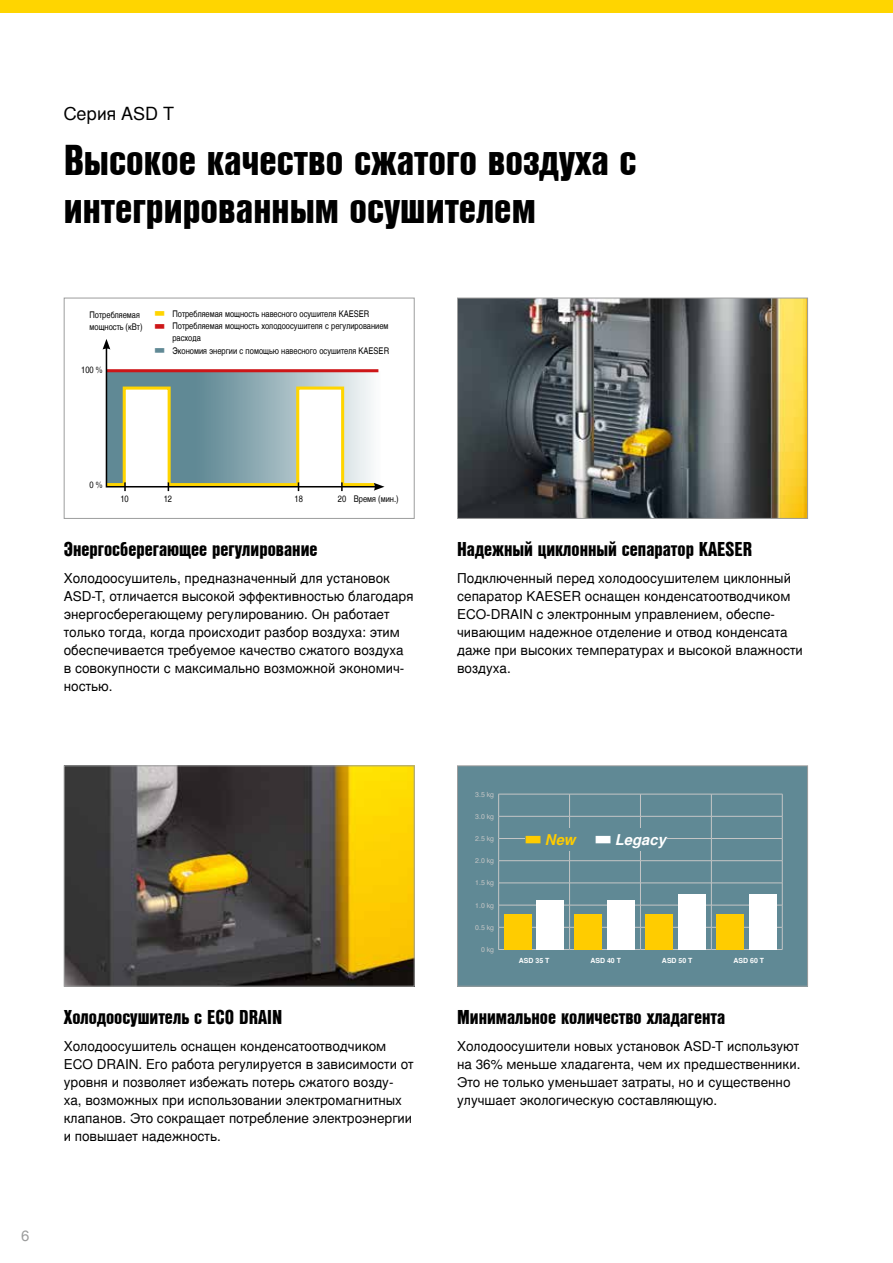
<style>
.page{position:relative;width:893px;height:1263px;background:#fff}
.page>*{position:absolute;margin:0;border:0;box-sizing:border-box;transform-origin:0 0}
.t1{font:42px/48px "Nimbus San L Bla Con";color:#000}
.t2{font:19.5px "Nimbus San L Bla Con";color:#000}
.t3{font:18px "Nimbus San L";color:#000}
.t4{font:15px "Nimbus San L";color:#9c9d9d}
.t5{font:italic 700 14.85px "Nimbus San L";color:#fff}
.t6{font:italic 700 14.85px "Nimbus San L";color:#fc0}
.t7{font:13.5px/18px "Nimbus San L";color:#000}
.t8{font:9.15px/12.3px "Nimbus San L Reg Con";color:#000}
.t9{font:6.9px "Nimbus San L";letter-spacing:-.02em;color:#c5c6c6}
.t10{font:700 6.9px "Nimbus San L";color:#fff}
.s1{font-family:"Nimbus San L";color:#ffd500}
.s2{font-family:"Nimbus San L";color:#cd1618}
.s3{font-family:"Nimbus San L";color:#608995}
</style>
<div class="page">
<svg style="left:103px;top:339px;width:281px;height:152px"></svg>
<div style="left:64px;top:298px;width:351px;height:221px;border:1px solid #9c9d9d"></div>
<img style="left:66px;top:767px;width:347px;height:217px">
<div style="left:64px;top:765px;width:351px;height:221px;border:1px solid #9c9d9d"></div>
<div style="left:457px;top:766px;width:350px;height:220px;background:#608995"></div>
<svg style="left:498px;top:795px;width:1px;height:154px"></svg>
<hr style="left:498px;top:949px;width:72px;height:1px;background:#c5c6c6">
<hr style="left:570px;top:949px;width:70px;height:1px;background:#c5c6c6">
<hr style="left:640px;top:949px;width:71px;height:1px;background:#c5c6c6">
<hr style="left:711px;top:949px;width:71px;height:1px;background:#c5c6c6">
<hr style="left:498px;top:794px;width:72px;height:1px;background:#c5c6c6">
<hr style="left:570px;top:794px;width:70px;height:1px;background:#c5c6c6">
<hr style="left:640px;top:794px;width:71px;height:1px;background:#c5c6c6">
<hr style="left:711px;top:794px;width:71px;height:1px;background:#c5c6c6">
<hr style="left:499px;top:816px;width:71px;height:1px;background:#c5c6c6">
<hr style="left:570px;top:816px;width:70px;height:1px;background:#c5c6c6">
<hr style="left:640px;top:816px;width:71px;height:1px;background:#c5c6c6">
<hr style="left:711px;top:816px;width:71px;height:1px;background:#c5c6c6">
<hr style="left:499px;top:838px;width:71px;height:1px;background:#c5c6c6">
<hr style="left:640px;top:838px;width:71px;height:1px;background:#c5c6c6">
<hr style="left:711px;top:838px;width:71px;height:1px;background:#c5c6c6">
<hr style="left:499px;top:860px;width:71px;height:1px;background:#c5c6c6">
<hr style="left:570px;top:860px;width:70px;height:1px;background:#c5c6c6">
<hr style="left:640px;top:860px;width:71px;height:1px;background:#c5c6c6">
<hr style="left:711px;top:860px;width:71px;height:1px;background:#c5c6c6">
<hr style="left:499px;top:883px;width:71px;height:1px;background:#c5c6c6">
<hr style="left:570px;top:883px;width:70px;height:1px;background:#c5c6c6">
<hr style="left:640px;top:883px;width:71px;height:1px;background:#c5c6c6">
<hr style="left:711px;top:883px;width:71px;height:1px;background:#c5c6c6">
<hr style="left:499px;top:905px;width:71px;height:1px;background:#c5c6c6">
<hr style="left:570px;top:905px;width:70px;height:1px;background:#c5c6c6">
<hr style="left:640px;top:905px;width:71px;height:1px;background:#c5c6c6">
<hr style="left:711px;top:905px;width:71px;height:1px;background:#c5c6c6">
<hr style="left:499px;top:927px;width:71px;height:1px;background:#c5c6c6">
<hr style="left:570px;top:927px;width:70px;height:1px;background:#c5c6c6">
<svg style="left:569px;top:794px;width:1px;height:155px"></svg>
<hr style="left:640px;top:927px;width:71px;height:1px;background:#c5c6c6">
<svg style="left:640px;top:794px;width:1px;height:155px"></svg>
<hr style="left:711px;top:927px;width:71px;height:1px;background:#c5c6c6">
<svg style="left:711px;top:794px;width:1px;height:155px"></svg>
<svg style="left:782px;top:794px;width:1px;height:155px"></svg>
<div style="left:504px;top:914px;width:27px;height:35px;background:#fc0"></div>
<div style="left:537px;top:900px;width:27px;height:49px;background:#fff"></div>
<div style="left:575px;top:914px;width:27px;height:35px;background:#fc0"></div>
<div style="left:646px;top:914px;width:27px;height:35px;background:#fc0"></div>
<div style="left:608px;top:900px;width:27px;height:49px;background:#fff"></div>
<div style="left:678px;top:894px;width:28px;height:55px;background:#fff"></div>
<div style="left:717px;top:914px;width:27px;height:35px;background:#fc0"></div>
<div style="left:749px;top:894px;width:27px;height:55px;background:#fff"></div>
<div style="left:525px;top:828px;width:142px;height:23px;background:#608995"></div>
<div style="left:457px;top:765px;width:351px;height:221px;border:1px solid #9c9d9d"></div>
<img style="left:459px;top:300px;width:347px;height:217px">
<div style="left:457px;top:298px;width:351px;height:221px;border:1px solid #9c9d9d"></div>
<div style="left:0;top:0;width:893px;height:13px;background:#ffd500"></div>
<h3 class="t3" style="left:64px;top:103px;width:112px">Серия ASD T</h3>
<h1 class="t1" style="left:64px;top:135px;width:574px">Высокое качество сжатого воздуха с интегрированным осушителем</h1>
<p class="t8" style="left:90px;top:309px;width:54px">Потребляемая мощность (кВт)</p>
<p class="t8" style="left:81px;top:364px;width:23px">100 %</p>
<p class="t8" style="left:155px;top:308px;width:216px"><span class="s1">▀</span> Потребляемая мощность навесного осушителя KAESER</p>
<p class="t8" style="left:155px;top:320px;width:235px"><span class="s2">▀</span> Потребляемая мощность холодоосушителя с регулированием</p>
<p class="t8" style="left:172px;top:332px;width:30px">расхода</p>
<p class="t8" style="left:155px;top:344px;width:236px"><span class="s3">▀</span> Экономия энергии с помощью навесного осушителя KAESER</p>
<p class="t8" style="left:90px;top:479px;width:14px">0 %</p>
<p class="t8" style="left:120px;top:493px;width:10px">10</p>
<p class="t8" style="left:164px;top:493px;width:10px">12</p>
<p class="t8" style="left:294px;top:493px;width:10px">18</p>
<p class="t8" style="left:338px;top:493px;width:10px">20</p>
<p class="t8" style="left:354px;top:493px;width:46px">Время (мин.)</p>
<h2 class="t2" style="left:64px;top:535px;width:255px">Энергосберегающее регулирование</h2>
<p class="t7" style="left:64px;top:570px;width:351px">Холодоосушитель, предназначенный для установок ASD-T, отличается высокой эффективностью благодаря энергосберегающему регулированию. Он работает только тогда, когда происходит разбор воздуха: этим обеспечивается требуемое качество сжатого воздуха в совокупности с максимально возможной экономич&shy;ностью.</p>
<h2 class="t2" style="left:64px;top:1003px;width:220px">Холодоосушитель с ECO DRAIN</h2>
<p class="t7" style="left:64px;top:1038px;width:351px">Холодоосушитель оснащен конденсатоотводчиком ECO DRAIN. Его работа регулируется в зависимости от уровня и позволяет избежать потерь сжатого возду&shy;ха, возможных при использовании электромагнитных клапанов. Это сокращает потребление электроэнергии и повышает надежность.</p>
<p class="t4" style="left:21px;top:1226px;width:10px">6</p>
<h2 class="t2" style="left:457px;top:535px;width:296px">Надежный циклонный сепаратор KAESER</h2>
<p class="t7" style="left:457px;top:570px;width:347px">Подключенный перед холодоосушителем циклонный сепаратор KAESER оснащен конденсатоотводчиком ECO-DRAIN с электронным управлением, обеспе&shy;чивающим надежное отделение и отвод конденсата даже при высоких температурах и высокой влажности воздуха.</p>
<p class="t9" style="left:475px;top:790px;width:20px">3.5 kg</p>
<p class="t9" style="left:475px;top:812px;width:20px">3.0 kg</p>
<p class="t9" style="left:475px;top:834px;width:20px">2.5 kg</p>
<p class="t9" style="left:475px;top:857px;width:20px">2.0 kg</p>
<p class="t9" style="left:475px;top:879px;width:20px">1.5 kg</p>
<p class="t9" style="left:475px;top:901px;width:20px">1.0 kg</p>
<p class="t9" style="left:475px;top:923px;width:20px">0.5 kg</p>
<p class="t9" style="left:481px;top:945px;width:15px">0 kg</p>
<p class="t6" style="left:526px;top:831px;width:51px">▀ New</p>
<p class="t5" style="left:596px;top:831px;width:71px">▀ Legacy</p>
<p class="t10" style="left:519px;top:956px;width:32px">ASD 35 T</p>
<p class="t10" style="left:590px;top:956px;width:32px">ASD 40 T</p>
<p class="t10" style="left:662px;top:956px;width:32px">ASD 50 T</p>
<p class="t10" style="left:733px;top:956px;width:32px">ASD 60 T</p>
<h2 class="t2" style="left:457px;top:1003px;width:270px">Минимальное количество хладагента</h2>
<p class="t7" style="left:457px;top:1038px;width:345px">Холодоосушители новых установок АSD-T используют на 36% меньше хладагента, чем их предшественники.<br>Это не только уменьшает затраты, но и существенно улучшает экологическую составляющую.</p>
</div>
